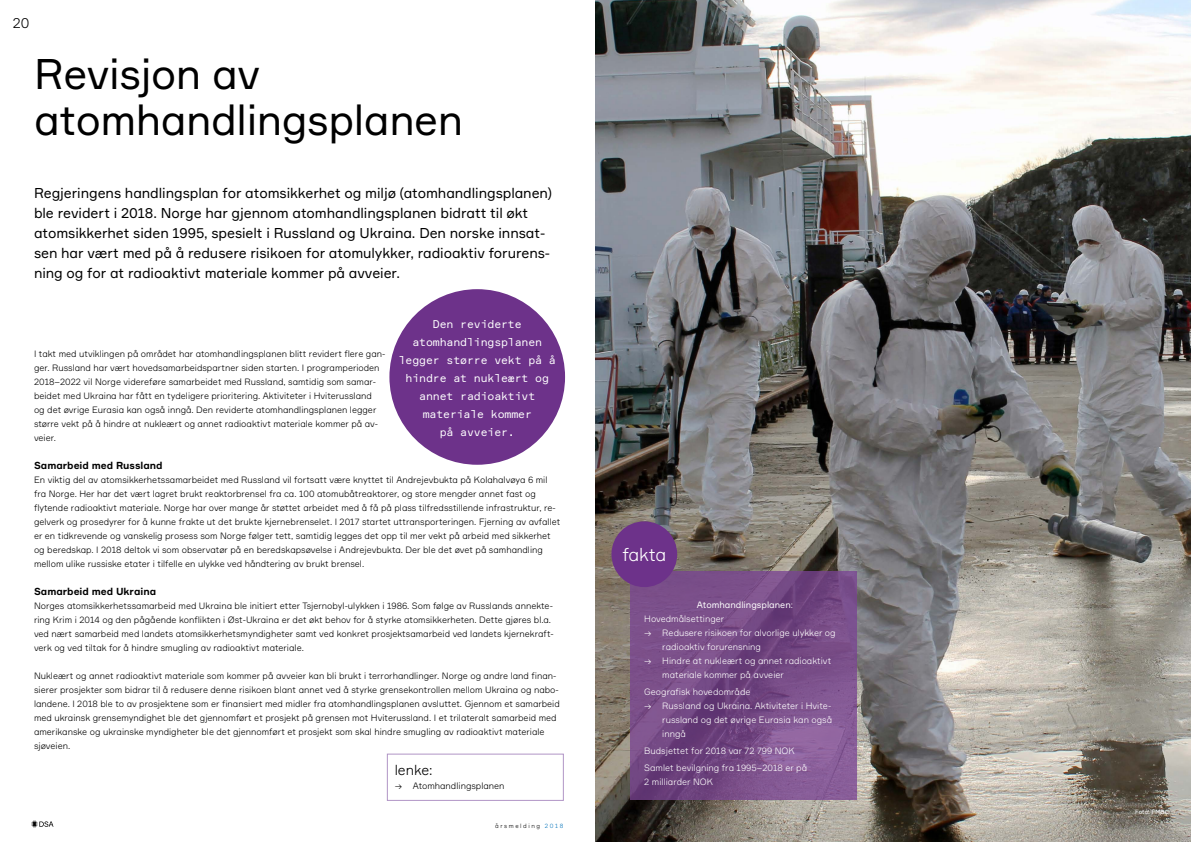
<style>
.page{position:relative;width:1191px;height:842px;background:#fff}
.page>*{position:absolute;margin:0;border:0;box-sizing:border-box;transform-origin:0 0}
.t1{font:42px/46px "Formular";letter-spacing:-.01em;color:#000}
.t2{font:300 18px "Formular";letter-spacing:-.02em;color:#fff}
.t3{font:14px/20px "Formular";letter-spacing:-.005em;color:#000}
.t4{font:300 14px "Formular";color:#000}
.t5{font:11px/18px "Formular Mono";letter-spacing:-.01em;color:#fff;text-align:center}
.t6{font:700 10px "Formular";color:#000}
.t7{font:300 9px/14px "Formular";color:#000}
.t8{font:300 9px/14px "Formular";color:#fff}
.t9{font:9px/14px "Formular";color:#fff}
.t10{font:300 6px "Formular";letter-spacing:.26em;color:#000}
.t11{font:6px "Formular";letter-spacing:-.005em;color:#fff}
.s1{color:#0072ba}
.s2{font-weight:300}
</style>
<div class="page">
<svg style="left:31px;top:820px;width:22px;height:8px"></svg>
<img style="left:595px;top:0;width:596px;height:842px">
<svg style="left:630px;top:571px;width:227px;height:229px;background:#784d87"></svg>
<div style="left:611px;top:521px;width:66px;height:66px;background:#6d328a;border-radius:50%"></div>
<div style="left:389px;top:289px;width:176px;height:176px;background:#6d328a;border-radius:50%"></div>
<div style="left:387px;top:754px;width:177px;height:47px;border:1px solid #b195c6"></div>
<h3 class="t4" style="left:13px;top:15px;width:18px">20</h3>
<h1 class="t1" style="left:34px;top:51px;width:430px">Revisjon av atomhandlingsplanen</h1>
<p class="t3" style="left:34px;top:183px;width:519px">Regjeringens handlingsplan for atomsikkerhet og miljø (atomhandlingsplanen) ble revidert i 2018. Norge har gjennom atomhandlingsplanen bidratt til økt atomsikkerhet siden 1995, spesielt i Russland og Ukraina. Den norske innsat&shy;sen har vært med på å redusere risikoen for atomulykker, radioaktiv forurens&shy;ning og for at radioaktivt materiale kommer på avveier.</p>
<p class="t5" style="left:399px;top:315px;width:158px">Den reviderte atomhandlingsplanen legger større vekt på å hindre at nukleært og annet radioaktivt materiale kommer<br>på avveier.</p>
<p class="t7" style="left:34px;top:346px;width:353px">I takt med utviklingen på området har atomhandlingsplanen blitt revidert flere gan&shy;ger. Russland har vært hovedsamarbeidspartner siden starten. I programperioden 2018–2022 vil Norge videreføre samarbeidet med Russland, samtidig som samar&shy;beidet med Ukraina har fått en tydeligere prioritering. Aktiviteter i Hviterussland<br>og det øvrige Eurasia kan også inngå. Den reviderte atomhandlingsplanen legger større vekt på å hindre at nukleært og annet radioaktivt materiale kommer på av&shy;veier.</p>
<p class="t6" style="left:34px;top:459px;width:130px">Samarbeid med Russland</p>
<p class="t7" style="left:34px;top:472px;width:528px">En viktig del av atomsikkerhetssamarbeidet med Russland vil fortsatt være knyttet til Andrejevbukta på Kolahalvøya 6 mil fra Norge. Her har det vært lagret brukt reaktorbrensel fra ca. 100 atomubåtreaktorer, og store mengder annet fast og flytende radioaktivt materiale. Norge har over mange år støttet arbeidet med å få på plass tilfredsstillende infrastruktur, re&shy;gelverk og prosedyrer for å kunne frakte ut det brukte kjernebrenselet. I 2017 startet uttransporteringen. Fjerning av avfallet er en tidkrevende og vanskelig prosess som Norge følger tett, samtidig legges det opp til mer vekt på arbeid med sikkerhet og beredskap. I 2018 deltok vi som observatør på en beredskapsøvelse i Andrejevbukta. Der ble det øvet på samhandling mellom ulike russiske etater i tilfelle en ulykke ved håndtering av brukt brensel.</p>
<p class="t6" style="left:34px;top:585px;width:124px">Samarbeid med Ukraina</p>
<p class="t7" style="left:34px;top:598px;width:521px">Norges atomsikkerhetssamarbeid med Ukraina ble initiert etter Tsjernobyl-ulykken i 1986. Som følge av Russlands annekte&shy;ring Krim i 2014 og den pågående konflikten i Øst-Ukraina er det økt behov for å styrke atomsikkerheten. Dette gjøres bl.a. ved nært samarbeid med landets atomsikkerhetsmyndigheter samt ved konkret prosjektsamarbeid ved landets kjernekraft&shy;verk og ved tiltak for å hindre smugling av radioaktivt materiale.</p>
<p class="t7" style="left:34px;top:668px;width:527px">Nukleært og annet radioaktivt materiale som kommer på avveier kan bli brukt i terrorhandlinger. Norge og andre land finan&shy;sierer prosjekter som bidrar til å redusere denne risikoen blant annet ved å styrke grensekontrollen mellom Ukraina og nabo&shy;landene. I 2018 ble to av prosjektene som er finansiert med midler fra atomhandlingsplanen avsluttet. Gjennom et samarbeid med ukrainsk grensemyndighet ble det gjennomført et prosjekt på grensen mot Hviterussland. I et trilateralt samarbeid med amerikanske og ukrainske myndigheter ble det gjennomført et prosjekt som skal hindre smugling av radioaktivt materiale sjøveien.</p>
<h3 class="t4" style="left:395px;top:761px;width:39px">lenke:</h3>
<p class="t7" style="left:395px;top:778px;width:111px">→ Atomhandlingsplanen</p>
<p class="t10" style="left:495px;top:822px;width:70px">årsmelding <span class="s1">2018</span></p>
<h2 class="t2" style="left:622px;top:544px;width:45px">fakta</h2>
<p class="t9" style="left:644px;top:598px;width:150px;text-indent:52px">Atomhandlingsplanen<span class="s2">:<br>Hovedmålsettinger</span></p>
<p class="t8" style="left:662px;top:626px;width:175px;text-indent:-18px">→ Redusere risikoen for alvorlige ulykker og radioaktiv forurensning</p>
<p class="t8" style="left:662px;top:654px;width:171px;text-indent:-18px">→ Hindre at nukleært og annet radioaktivt materiale kommer på avveier</p>
<p class="t8" style="left:644px;top:685px;width:108px">Geografisk hovedområde</p>
<p class="t8" style="left:662px;top:699px;width:171px;text-align:justify;text-indent:-18px">→ Russland og Ukraina. Aktiviteter i Hvite&shy;russland og det øvrige Eurasia kan også inngå</p>
<p class="t8" style="left:644px;top:742px;width:164px;line-height:16.8px">Budsjettet for 2018 var 72 799 NOK<br>Samlet bevilgning fra 1995–2018 er på</p>
<p class="t8" style="left:644px;top:774px;width:70px">2 milliarder NOK</p>
<p class="t11" style="left:1135px;top:808px;width:35px">Foto: FMBC</p>
</div>
